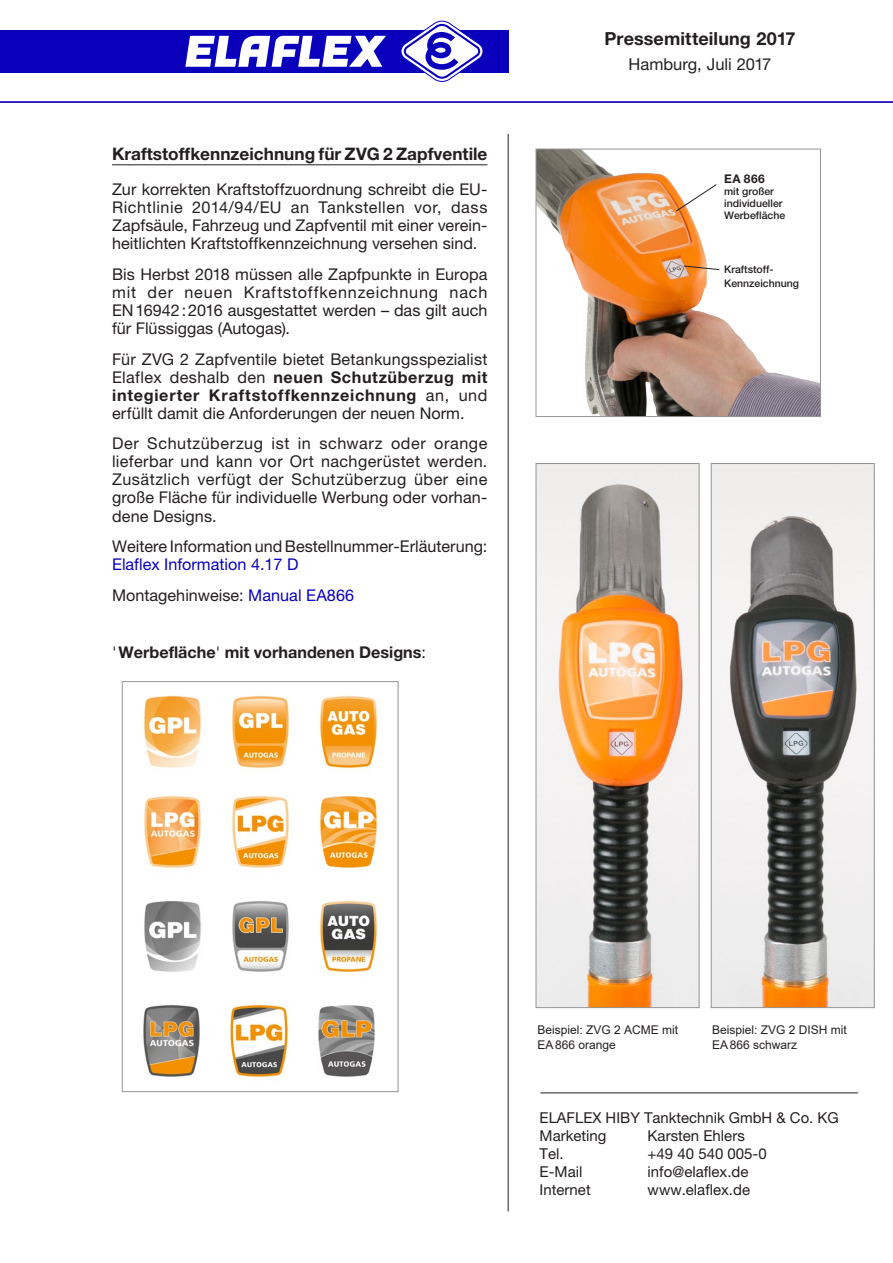
<style>
.page{position:relative;width:893px;height:1263px;background:#fff}
.page>*{position:absolute;margin:0;border:0;box-sizing:border-box;transform-origin:0 0}
.t1{font:700 18px "Helvetica Neue LTW1 G";letter-spacing:.005em;color:#231f20}
.t2{font:700 17.25px "Helvetica Neue LTW1 G";color:#231f20}
.t3{font:16.5px "Helvetica Neue LTW1 G";color:#231f20}
.t4{font:16.2px/18px "Helvetica Neue LTW1 G";color:#231f20;text-align:justify}
.t5{font:700 16.2px "Helvetica Neue LTW1 G";color:#231f20}
.t6{font:15px/18px "Helvetica Neue LTW1 G";color:#231f20}
.t7{font:12px/14.4px "Arial";color:#231f20}
.t8{font:700 12px "Helvetica Neue LTW1 G";color:#231f20}
.t9{font:500 10.5px "Helvetica Neue LTW1 G";color:#231f20}
.s1{font-weight:700}
.s2{color:#0a00bc}
.s3{font-weight:400}
</style>
<div class="page">
<div style="left:0;top:30px;width:508px;height:43px;background:#0a00bc"></div>
<svg style="left:401px;top:21px;width:82px;height:61px"></svg>
<svg style="left:185px;top:35px;width:201px;height:32px"></svg>
<hr style="left:508px;top:134px;width:1px;height:1077px;background:#231f20">
<hr style="left:0;top:101px;width:893px;height:2px;background:#0a00bc">
<hr style="left:112px;top:164px;width:375px;height:1px;background:#231f20">
<svg style="left:635px;top:1093px;width:44px;height:1px"></svg>
<hr style="left:540px;top:1092px;width:318px;height:1px;background:#231f20">
<img style="left:538px;top:151px;width:281px;height:264px">
<div style="left:536px;top:149px;width:285px;height:268px;border:1px solid #939598"></div>
<img style="left:538px;top:465px;width:159px;height:541px">
<div style="left:536px;top:463px;width:163px;height:545px;border:1px solid #939598"></div>
<svg style="left:672px;top:184px;width:49px;height:28px"></svg>
<svg style="left:683px;top:250px;width:37px;height:36px"></svg>
<img style="left:713px;top:465px;width:159px;height:541px">
<div style="left:711px;top:463px;width:163px;height:545px;border:1px solid #939598"></div>
<img style="left:143px;top:695px;width:58px;height:73px">
<img style="left:231px;top:695px;width:59px;height:74px">
<img style="left:319px;top:695px;width:59px;height:74px">
<img style="left:144px;top:795px;width:57px;height:73px">
<img style="left:144px;top:901px;width:57px;height:71px">
<img style="left:143px;top:1005px;width:57px;height:72px">
<img style="left:232px;top:795px;width:57px;height:73px">
<img style="left:232px;top:901px;width:57px;height:71px">
<img style="left:229px;top:1004px;width:60px;height:74px">
<img style="left:319px;top:795px;width:59px;height:74px">
<img style="left:319px;top:900px;width:59px;height:73px">
<img style="left:318px;top:1005px;width:57px;height:72px">
<div style="left:122px;top:681px;width:276px;height:411px;border:1px solid #939598"></div>
<p class="t2" style="left:112px;top:143px;width:377px">Kraftstoffkennzeichnung für ZVG 2 Zapfventile</p>
<p class="t4" style="left:112px;top:180px;width:377px">Zur korrekten Kraftstoffzuordnung schreibt die EU-Richtlinie 2014/94/EU an Tankstellen vor, dass Zapfsäule, Fahrzeug und Zapfventil mit einer verein&shy;heitlichten Kraftstoffkennzeichnung versehen sind.</p>
<p class="t4" style="left:112px;top:265px;width:377px">Bis Herbst 2018 müssen alle Zapfpunkte in Europa mit der neuen Kraftstoffkennzeichnung nach EN16942:2016 ausgestattet werden – das gilt auch für Flüssiggas (Autogas).</p>
<p class="t4" style="left:112px;top:350px;width:377px">Für ZVG 2 Zapfventile bietet Betankungsspezialist Elaflex deshalb den <span class="s1">neuen Schutzüberzug mit integierter Kraftstoffkennzeichnung</span> an, und erfüllt damit die Anforderungen der neuen Norm.</p>
<p class="t4" style="left:112px;top:435px;width:377px">Der Schutzüberzug ist in schwarz oder orange lieferbar und kann vor Ort nachgerüstet werden.<br>Zusätzlich verfügt der Schutzüberzug über eine große Fläche für individuelle Werbung oder vorhan&shy;dene Designs.</p>
<p class="t4" style="left:112px;top:537px;width:377px">Weitere Information und Bestellnummer-Erläuterung:<br><span class="s2">Elaflex Information 4.17 D</span></p>
<p class="t4" style="left:112px;top:586px;width:244px">Montagehinweise: <span class="s2">Manual EA866</span></p>
<p class="t5" style="left:112px;top:642px;width:315px"><span class="s3">'</span>Werbefläche<span class="s3">'</span> mit vorhandenen Designs<span class="s3">:</span></p>
<p class="t1" style="left:604px;top:28px;width:192px">Pressemitteilung 2017</p>
<p class="t3" style="left:628px;top:53px;width:144px">Hamburg, Juli 2017</p>
<p class="t8" style="left:724px;top:171px;width:42px">EA 866</p>
<p class="t9" style="left:724px;top:185px;width:51px">mit großer</p>
<p class="t9" style="left:724px;top:197px;width:60px">individueller</p>
<p class="t9" style="left:724px;top:209px;width:63px">Werbefläche</p>
<p class="t9" style="left:724px;top:263px;width:51px">Kraftstoff-</p>
<p class="t9" style="left:724px;top:277px;width:76px">Kennzeichnung</p>
<p class="t7" style="left:538px;top:1023px;width:142px">Beispiel: ZVG 2 ACME mit<br>EA866 orange</p>
<p class="t7" style="left:712px;top:1023px;width:136px">Beispiel: ZVG 2 DISH mit<br>EA866 schwarz</p>
<p class="t6" style="left:540px;top:1108px;width:300px">ELAFLEX HIBY Tanktechnik GmbH &amp; Co. KG<br>Marketing</p>
<p class="t6" style="left:648px;top:1126px;width:99px">Karsten Ehlers</p>
<p class="t6" style="left:540px;top:1144px;width:26px">Tel.</p>
<p class="t6" style="left:648px;top:1144px;width:121px">+49 40 540 005-0</p>
<p class="t6" style="left:540px;top:1162px;width:44px">E-Mail</p>
<p class="t6" style="left:648px;top:1162px;width:102px">info@elaflex.de</p>
<p class="t6" style="left:540px;top:1180px;width:53px">Internet</p>
<p class="t6" style="left:648px;top:1180px;width:104px">www.elaflex.de</p>
</div>
